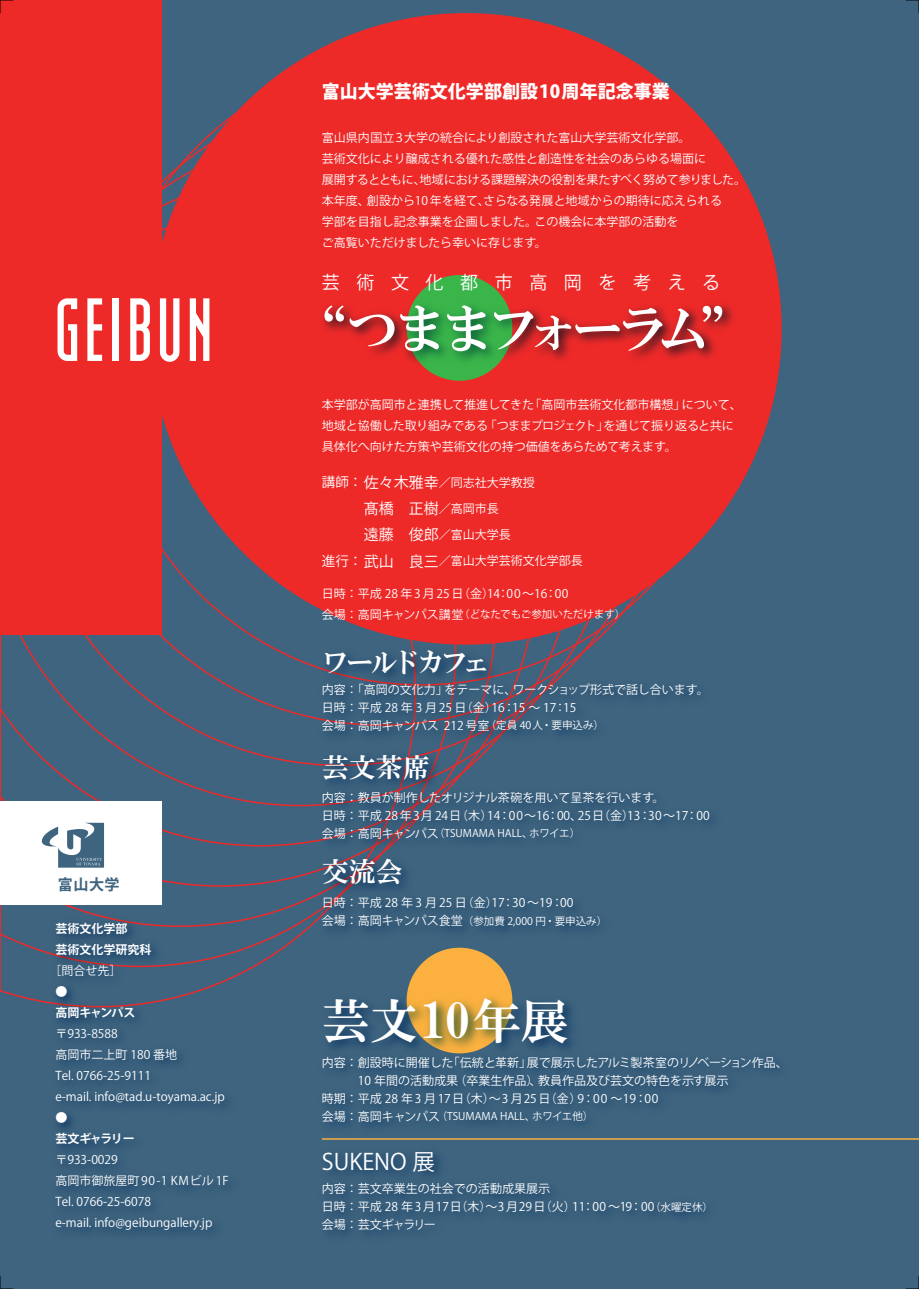
<style>
.page{position:relative;width:919px;height:1289px;background:#fff}
.page>*{position:absolute;margin:0;border:0;box-sizing:border-box;transform-origin:0 0}
.t1{font:51px "HG Mincho E";letter-spacing:-.1em;color:#fff}
.t2{font:48px "HG Mincho E";color:#fff}
.t3{font:27px "HG Mincho E";letter-spacing:-.12em;color:#fff}
.t4{font:27px "HG Mincho E";letter-spacing:-.06em;color:#fff}
.t5{font:22.5px "Koz Go Pro";color:#fff}
.t6{font:800 18px "Koz Go Pro";color:#fff}
.t7{font:18px "Koz Go Pro";letter-spacing:.92em;color:#fff}
.t8{font:700 15.15px "Koz Go Pr 6 N";color:#3e647f}
.t9{font:15px "Koz Go Pro";color:#fff}
.t10{font:13.5px "Koz Go Pro";color:#fff}
.t11{font:12px/21px "Koz Go Pro";color:#fff}
.t12{font:700 12px/21px "Koz Go Pro";color:#fff}
.t13{font:700 12px "Koz Go Pro";letter-spacing:-.05em;color:#fff}
.t14{font:700 12px "Koz Go Pro";letter-spacing:-.06em;color:#fff}
.t15{font:10.5px "Koz Go Pro";color:#fff}
.s1{font-size:15px}
.s2{font-size:12px}
.s3{font-size:10.5px}
</style>
<div class="page">
<div style="left:0;top:0;width:918px;height:1288px;background:#3e647f"></div>
<svg style="left:0;top:172px;width:618px;height:635px"></svg>
<div style="left:0;top:0;width:161px;height:634px;background:#ee2a29"></div>
<div style="left:150px;top:13px;width:631px;height:631px;background:#ee2a29;border-radius:50%"></div>
<div style="left:406px;top:275px;width:106px;height:106px;background:#3ab54a;border-radius:50%"></div>
<div style="left:406px;top:947px;width:106px;height:106px;background:#fbb03f;border-radius:50%"></div>
<img style="left:47px;top:913px;width:199px;height:320px">
<img style="left:313px;top:902px;width:281px;height:29px">
<img style="left:313px;top:675px;width:375px;height:92px">
<img style="left:313px;top:782px;width:398px;height:67px">
<img style="left:321px;top:1060px;width:477px;height:80px">
<img style="left:322px;top:295px;width:411px;height:76px">
<img style="left:313px;top:640px;width:194px;height:52px">
<img style="left:313px;top:744px;width:134px;height:53px">
<img style="left:313px;top:849px;width:94px;height:53px">
<img style="left:321px;top:988px;width:265px;height:73px">
<svg style="left:58px;top:298px;width:19px;height:63px"></svg>
<svg style="left:87px;top:298px;width:15px;height:63px"></svg>
<div style="left:113px;top:298px;width:6px;height:63px;background:#fff"></div>
<svg style="left:160px;top:298px;width:19px;height:64px"></svg>
<svg style="left:190px;top:298px;width:19px;height:63px"></svg>
<svg style="left:130px;top:298px;width:20px;height:63px"></svg>
<hr style="left:322px;top:1138px;width:596px;height:1px;background:#fbb03f">
<div style="left:0;top:800px;width:161px;height:104px;background:#fff"></div>
<svg style="left:41px;top:822px;width:63px;height:45px"></svg>
<svg style="left:0;top:1275px;width:13px;height:14px"></svg>
<svg style="left:0;top:0;width:13px;height:13px"></svg>
<svg style="left:905px;top:0;width:14px;height:13px"></svg>
<svg style="left:905px;top:1275px;width:14px;height:14px"></svg>
<p class="t8" style="left:58px;top:875px;width:63px">富山大学</p>
<p class="t12" style="left:55px;top:918px;width:97px">芸術文化学部<br>芸術文化学研究科</p>
<p class="t11" style="left:55px;top:960px;width:67px;text-indent:-6px">［問合せ先］●</p>
<p class="t13" style="left:55px;top:1004px;width:81px">高岡キャンパス</p>
<p class="t11" style="left:55px;top:1023px;width:171px">〒933-8588<br>高岡市二上町 180 番地<br>Tel. 0766-25-9111<br>e-mail. info@tad.u-toyama.ac.jp ●</p>
<p class="t14" style="left:55px;top:1130px;width:81px">芸文ギャラリー</p>
<p class="t11" style="left:55px;top:1149px;width:175px">〒933-0029<br>高岡市御旅屋町 90 -1 KMビル 1F<br>Tel. 0766-25-6078<br>e-mail. info@geibungallery.jp</p>
<h3 class="t6" style="left:322px;top:80px;width:349px">富山大学芸術文化学部創設10周年記念事業</h3>
<p class="t11" style="left:322px;top:127px;width:426px">富山県内国立３大学の統合により創設された富山大学芸術文化学部。<br>芸術文化により醸成される優れた感性と創造性を社会のあらゆる場面に<br>展開するとともに、地域における課題解決の役割を果たすべく努めて参りました。本年度、創設から10 年を経て、さらなる発展と地域からの期待に応えられる<br>学部を目指し記念事業を企画しました。この機会に本学部の活動を<br>ご高覧いただけましたら幸いに存じます。</p>
<h3 class="t7" style="left:322px;top:271px;width:400px">芸術文化都市高岡を考える</h3>
<h1 class="t1" style="left:296px;top:303px;width:455px">“つままフォーラム”</h1>
<p class="t11" style="left:322px;top:394px;width:421px">本学部が高岡市と連携して推進してきた「高岡市芸術文化都市構想」について、地域と協働した取り組みである「つままプロジェクト」を通じて振り返ると共に具体化へ向けた方策や芸術文化の持つ価値をあらためて考えます。</p>
<p class="t11" style="left:364px;top:472px;width:172px"><span class="s1">佐々木雅幸</span>／同志社大学教授</p>
<p class="t9" style="left:364px;top:499px;width:136px">髙橋　正樹<span class="s2">／高岡市長</span></p>
<p class="t11" style="left:364px;top:522px;width:220px;line-height:26.2px"><span class="s1">遠藤　俊郎</span>／富山大学長<br><span class="s1">武山　良三</span>／富山大学芸術文化学部長</p>
<p class="t10" style="left:322px;top:473px;width:42px">講師：</p>
<p class="t10" style="left:322px;top:552px;width:42px">進行：</p>
<p class="t11" style="left:322px;top:583px;width:248px">日時：平成 28 年 3 月 25 日（金）14：00 ～16：00</p>
<p class="t15" style="left:322px;top:607px;width:305px"><span class="s2">会場：高岡キャンパス講堂</span>（どなたでもご参加いただけます）</p>
<h3 class="t3" style="left:322px;top:648px;width:169px">ワールドカフェ</h3>
<p class="t11" style="left:322px;top:681px;width:388px;line-height:18px">内容：「高岡の文化力」をテーマに、ワークショップ形式で話し合います。日時：平成 28 年 3 月 25 日（金）16：15 ～ 17：15<br>会場：高岡キャンパス　212 号室<span class="s3">（定員 40人・要申込み）</span></p>
<h3 class="t4" style="left:322px;top:753px;width:109px">芸文茶席</h3>
<p class="t11" style="left:322px;top:788px;width:389px;line-height:18px">内容：教員が制作したオリジナル茶碗を用いて呈茶を行います。<br>日時：平成 28 年3月 24日（木）14：00～16：00、25日（金）13：30 ～17：00</p>
<p class="t15" style="left:322px;top:826px;width:260px"><span class="s2">会場：高岡キャンパス</span>（TSUMAMA HALL、ホワイエ）</p>
<h3 class="t4" style="left:322px;top:857px;width:82px">交流会</h3>
<p class="t11" style="left:322px;top:892px;width:253px">日時：平成 28 年 3 月 25 日（金）17：30 ～19：00</p>
<p class="t15" style="left:322px;top:913px;width:287px"><span class="s2">会場：高岡キャンパス食堂</span>（参加費 2,000 円・要申込み）</p>
<h2 class="t2" style="left:322px;top:996px;width:248px">芸文10年展</h2>
<p class="t11" style="left:322px;top:1053px;width:467px;line-height:18px">内容：創設時に開催した「伝統と革新」展で展示したアルミ製茶室のリノベーション作品、　　　10 年間の活動成果（卒業生作品）、教員作品及び芸文の特色を示す展示<br>時期：平成 28 年 3 月 17日（木）～3 月25 日（金）9：00 ～19：00</p>
<p class="t15" style="left:322px;top:1109px;width:273px"><span class="s2">会場：高岡キャンパス</span>（TSUMAMA HALL、ホワイエ他）</p>
<h3 class="t5" style="left:322px;top:1146px;width:114px">SUKENO 展</h3>
<p class="t11" style="left:322px;top:1180px;width:392px;line-height:18px">内容：芸文卒業生の社会での活動成果展示<br>日時：平成 28 年 3 月17日（木）～3 月29日（火）11：00 ～19：00<span class="s3">（水曜定休）</span>会場：芸文ギャラリー</p>
</div>
